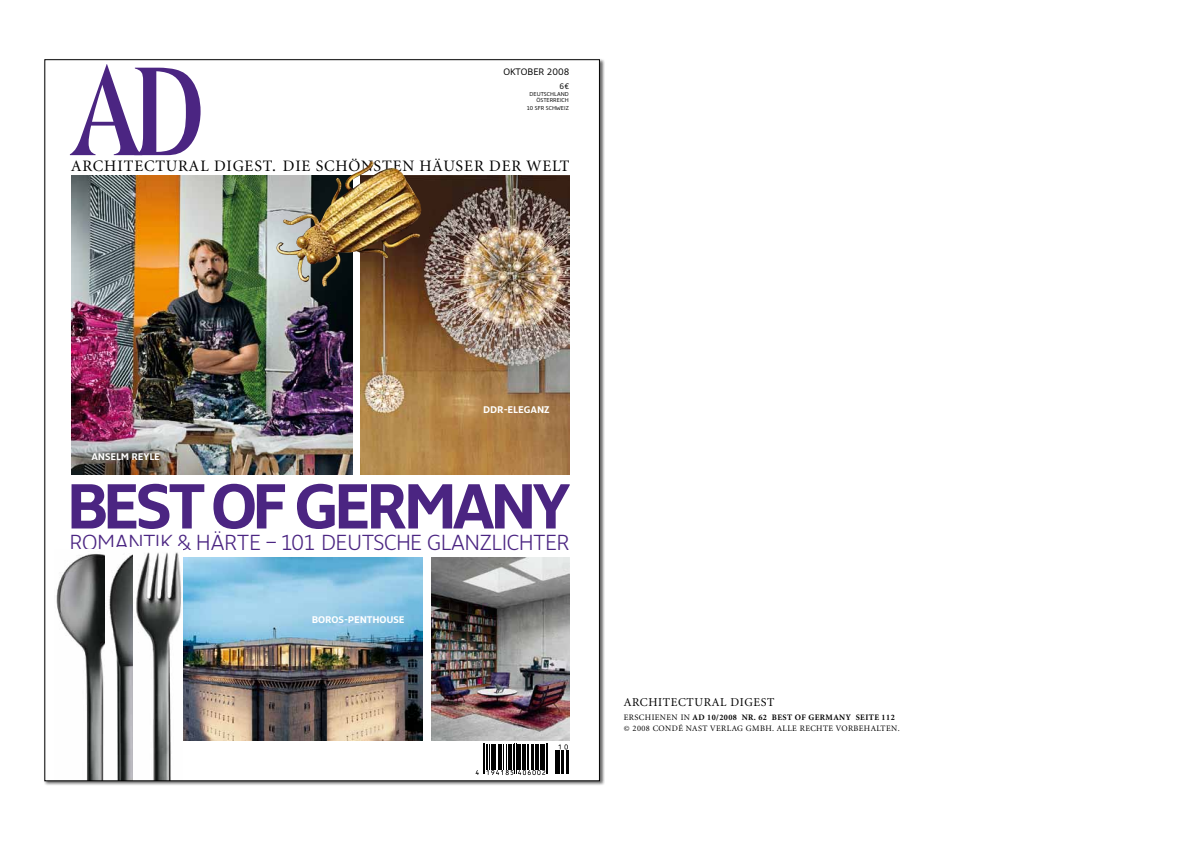
<style>
.page{position:relative;width:1191px;height:842px;background:#fff}
.page>*{position:absolute;margin:0;border:0;box-sizing:border-box;transform-origin:0 0}
.t1{font:700 62.8px "Monitor";letter-spacing:-.09em;color:#4b2582}
.t2{font:300 21.6px "Monitor";letter-spacing:-.02em;color:#4b2582}
.t3{font:16px "Minion";letter-spacing:.05em;color:#000}
.t4{font:12px "Minion";letter-spacing:.05em;color:#000}
.t5{font:700 9.6px "Monitor";letter-spacing:-.01em;color:#fff}
.t6{font:9.3px "Monitor";color:#000}
.t7{font:8.4px/11px "Minion";letter-spacing:.05em;color:#000}
.t8{font:7.9px "Monitor";color:#000}
.t9{font:5.6px/6px "Monitor";color:#000;text-align:right}
.s1{font-weight:700}
</style>
<div class="page">
<div style="left:44px;top:59px;width:561px;height:727px;background:#000;opacity:.6"></div>
<div style="left:45px;top:60px;width:554px;height:721px;background:#fff"></div>
<svg style="left:70px;top:64px;width:130px;height:91px"></svg>
<img style="left:360px;top:176px;width:209px;height:299px">
<img style="left:72px;top:176px;width:280px;height:299px">
<img style="left:183px;top:557px;width:240px;height:183px">
<img style="left:56px;top:554px;width:49px;height:225px">
<img style="left:108px;top:554px;width:25px;height:225px">
<img style="left:136px;top:552px;width:46px;height:227px">
<img style="left:276px;top:161px;width:145px;height:126px">
<img style="left:431px;top:557px;width:138px;height:183px">
<svg style="left:475px;top:744px;width:73px;height:31px"></svg>
<svg style="left:555px;top:744px;width:14px;height:29px"></svg>
<svg style="left:599px;top:414px;width:2px;height:10px"></svg>
<p class="t6" style="left:503px;top:67px;width:68px">OKTOBER 2008</p>
<p class="t9" style="left:529px;top:91px;width:41px">DEUTSCHLAND<br>ÖSTERREICH</p>
<p class="t9" style="left:527px;top:105px;width:43px">10 SFR SCHWEIZ</p>
<p class="t8" style="left:559px;top:81px;width:11px">6€</p>
<h3 class="t3" style="left:71px;top:156px;width:500px">ARCHITECTURAL DIGEST. DIE SCHÖNSTEN HÄUSER DER WELT</h3>
<p class="t5" style="left:91px;top:451px;width:70px">ANSELM REYLE</p>
<p class="t5" style="left:483px;top:404px;width:68px">DDR-ELEGANZ</p>
<h1 class="t1" style="left:66px;top:470px;width:507px">BEST OF GERMANY</h1>
<h2 class="t2" style="left:69px;top:530px;width:502px">ROMANTIK &amp; HÄRTE – 101 DEUTSCHE GLANZLICHTER</h2>
<p class="t5" style="left:312px;top:614px;width:94px">BOROS-PENTHOUSE</p>
<h3 class="t4" style="left:624px;top:696px;width:152px">ARCHITECTURAL DIGEST</h3>
<p class="t7" style="left:624px;top:712px;width:277px">ERSCHIENEN IN <span class="s1">AD 10/2008 NR. 62 BEST OF GERMANY SEITE 112 </span>© 2008 CONDÉ NAST VERLAG GMBH. ALLE RECHTE VORBEHALTEN.</p>
</div>
